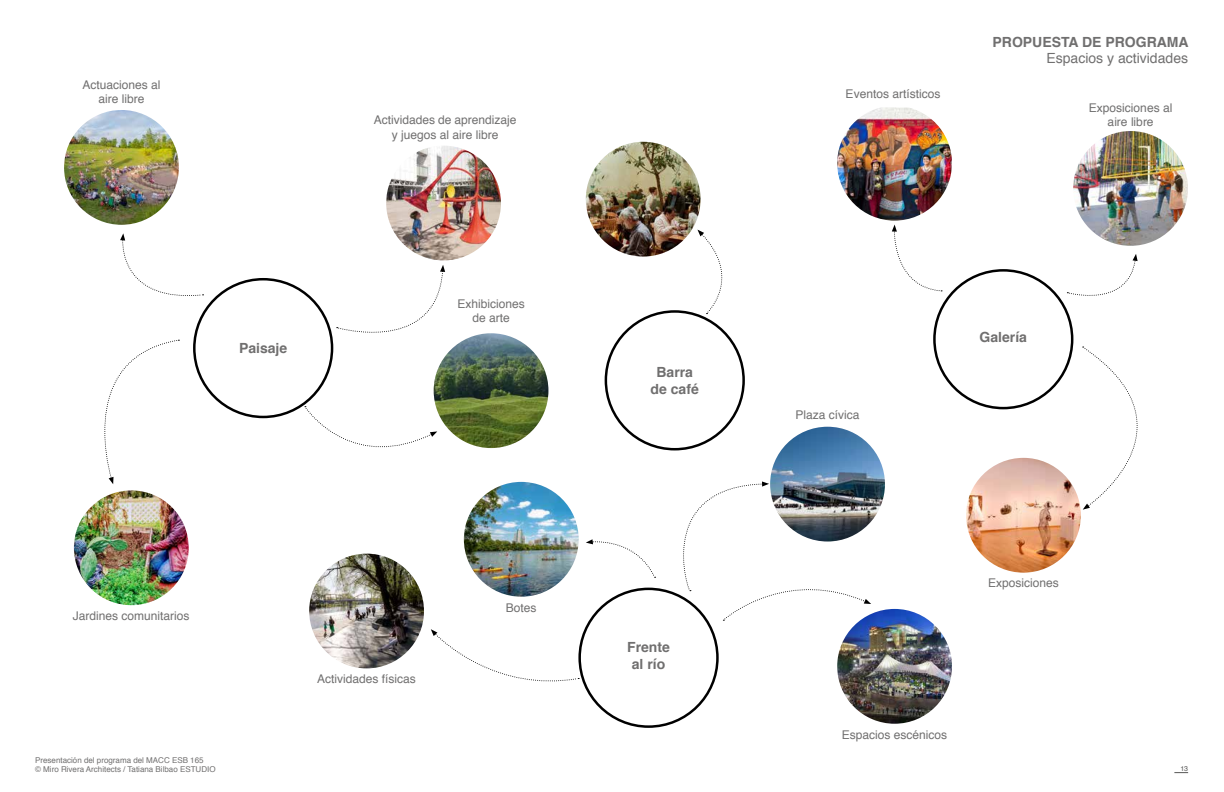
<style>
.page{position:relative;width:1224px;height:792px;background:#fff}
.page>*{position:absolute;margin:0;border:0;box-sizing:border-box;transform-origin:0 0}
.Body_Text{font:700 14px "Helvetica";color:#706f6f}
.Page_Subtitle{font:14px "Helvetica";color:#706f6f}
.Page_Subtitle-2{font:700 14px "Helvetica";color:#706f6f}
.Body_Text-2{font:12px/14.4px "Helvetica";color:#706f6f;text-align:center}
.t1{font:8px "Helvetica";color:#706f6f}
.t2{font:7px "Helvetica";color:#575756}
</style>
<div class="page">
<img style="left:1073px;top:131px;width:115px;height:115px;border-radius:57px">
<img style="left:966px;top:458px;width:115px;height:115px;border-radius:57px">
<img style="left:837px;top:108px;width:115px;height:113px">
<img style="left:74px;top:490px;width:115px;height:115px;border-radius:57px">
<img style="left:386px;top:146px;width:115px;height:114px;border-radius:57px">
<img style="left:64px;top:110px;width:115px;height:115px;border-radius:57px">
<img style="left:464px;top:482px;width:115px;height:115px;border-radius:57px">
<img style="left:309px;top:554px;width:115px;height:114px;border-radius:57px">
<img style="left:837px;top:609px;width:115px;height:115px;border-radius:57px">
<img style="left:434px;top:333px;width:114px;height:115px;border-radius:57px">
<img style="left:586px;top:142px;width:115px;height:115px;border-radius:57px">
<svg style="left:892px;top:225px;width:50px;height:67px"></svg>
<svg style="left:1082px;top:346px;width:56px;height:164px"></svg>
<svg style="left:1067px;top:254px;width:71px;height:42px"></svg>
<svg style="left:697px;top:230px;width:26px;height:84px"></svg>
<svg style="left:431px;top:629px;width:148px;height:53px"></svg>
<svg style="left:586px;top:539px;width:70px;height:39px"></svg>
<svg style="left:104px;top:339px;width:75px;height:145px"></svg>
<svg style="left:120px;top:233px;width:84px;height:63px"></svg>
<svg style="left:337px;top:265px;width:108px;height:68px"></svg>
<svg style="left:305px;top:406px;width:132px;height:42px"></svg>
<img style="left:770px;top:427px;width:115px;height:115px;border-radius:57px">
<svg style="left:663px;top:481px;width:208px;height:140px"></svg>
<svg style="left:1174px;top:772px;width:14px;height:1px"></svg>
<p class="Body_Text-2" style="left:82px;top:78px;width:80px">Actuaciones al aire libre</p>
<p class="Body_Text" style="left:239px;top:337px;width:50px">Paisaje</p>
<p class="Body_Text-2" style="left:374px;top:113px;width:144px">Actividades de aprendizaje y juegos al aire libre</p>
<p class="Body_Text-2" style="left:457px;top:297px;width:69px">Exhibiciones de arte</p>
<p class="Body_Text-2" style="left:73px;top:609px;width:118px">Jardines comunitarios</p>
<p class="t1" style="left:35px;top:754px;width:170px">Presentación del programa del MACC ESB 165</p>
<p class="t1" style="left:35px;top:763px;width:182px">© Miro Rivera Architects / Tatiana Bilbao ESTUDIO</p>
<p class="Body_Text-2" style="left:317px;top:672px;width:100px">Actividades físicas</p>
<p class="Body_Text-2" style="left:506px;top:601px;width:32px">Botes</p>
<p class="Body_Text" style="left:656px;top:361px;width:38px">Barra</p>
<p class="Body_Text" style="left:651px;top:377px;width:50px">de café</p>
<p class="Body_Text" style="left:627px;top:636px;width:44px">Frente</p>
<p class="Body_Text" style="left:632px;top:653px;width:35px">al río</p>
<p class="Body_Text-2" style="left:846px;top:87px;width:96px">Eventos artísticos</p>
<p class="Page_Subtitle-2" style="left:993px;top:30px;width:198px">PROPUESTA DE PROGRAMA</p>
<p class="Page_Subtitle" style="left:1047px;top:48px;width:143px">Espacios y actividades</p>
<p class="Body_Text-2" style="left:1089px;top:101px;width:85px">Exposiciones al aire libre</p>
<p class="Body_Text-2" style="left:796px;top:408px;width:66px">Plaza cívica</p>
<p class="Body_Text" style="left:980px;top:326px;width:49px">Galería</p>
<p class="Body_Text-2" style="left:988px;top:576px;width:72px">Exposiciones</p>
<p class="Body_Text-2" style="left:842px;top:728px;width:107px">Espacios escénicos</p>
<p class="t2" style="left:1180px;top:764px;width:9px">13</p>
</div>
